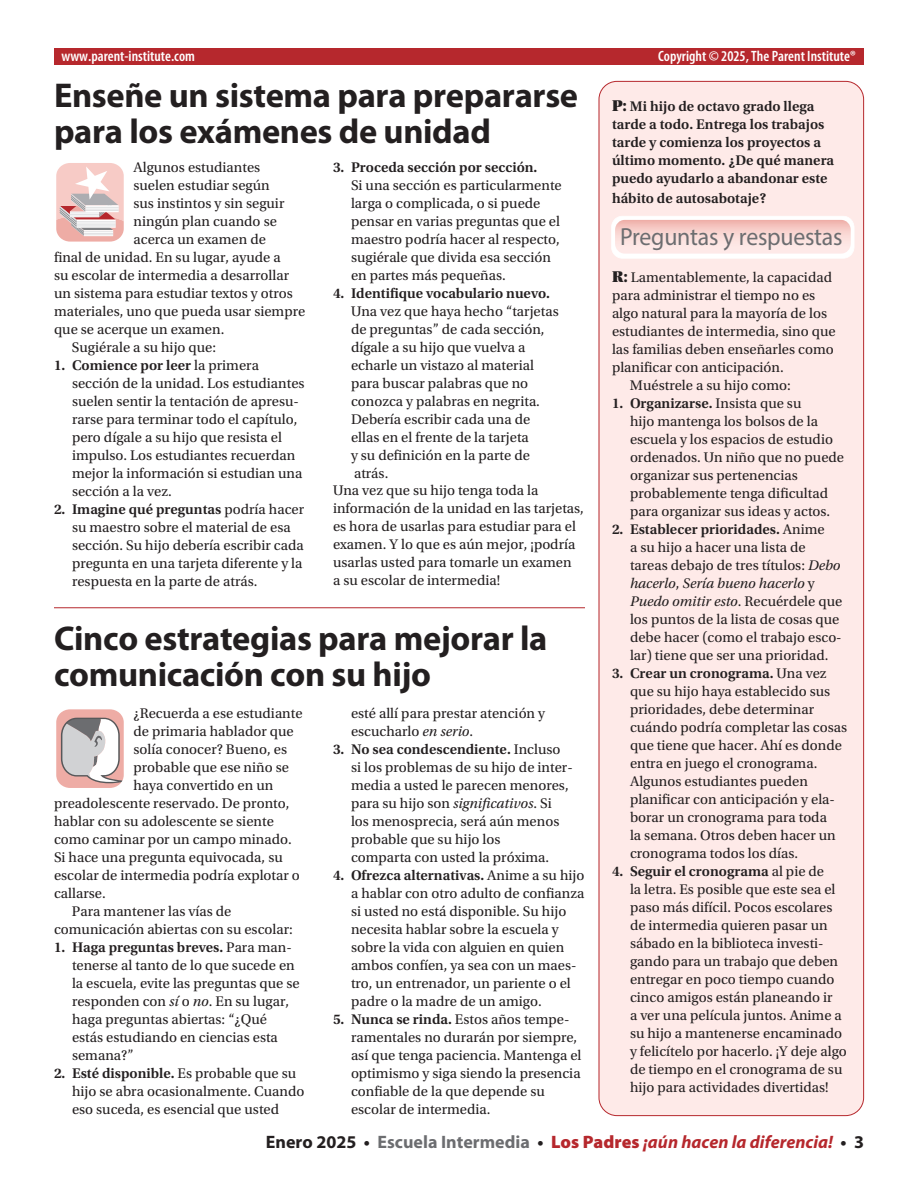
<style>
.page{position:relative;width:918px;height:1188px;background:#fff}
.page>*{position:absolute;margin:0;border:0;box-sizing:border-box;transform-origin:0 0}
.t1{font:700 34.5px/36px "Myriad Pro";letter-spacing:-.01em;color:#231f20}
.t2{font:24.75px "Block Berthold BQ";letter-spacing:-.01em;color:#6c6d70;scale:.96 1}
.t3{font:italic 700 18px "Myriad Pro";color:#b6282d}
.t4{font:600 condensed 15px "Myriad Pro";color:#fff}
.t5{font:14.7px/18px "Utopia Std";color:#231f20}
.t6{font:600 14.7px/18px "Utopia Std";color:#231f20}
.s1{font-weight:600}
.s2{font-style:italic}
.s3{font-family:"Utopia Std Black Headline";font-weight:400;font-size:16.5px}
.s4{font-family:"Utopia Std Black Headline";font-size:16.5px}
.s5{font-style:normal;color:#231f20}
.s6{font-style:normal;color:#6c6d70}
.s7{font-weight:900;font-style:normal}
</style>
<div class="page">
<svg style="left:56px;top:163px;width:68px;height:79px"></svg>
<svg style="left:56px;top:709px;width:68px;height:79px"></svg>
<div style="left:54px;top:49px;width:810px;height:16px;background:#b6282d"></div>
<hr style="left:54px;top:607px;width:531px;height:1px;background:#b6282d">
<div style="left:599px;top:81px;width:265px;height:1035px;background:#feeae8;border-radius:18px"></div>
<svg style="left:611px;top:216px;width:243px;height:43px"></svg>
<img style="left:615px;top:220px;width:236px;height:34px">
<p class="t4" style="left:62px;top:46px;width:135px">www.parent-institute.com</p>
<p class="t4" style="left:658px;top:46px;width:199px">Copyright © 2025, The Parent Institute®</p>
<h1 class="t1" style="left:54px;top:76px;width:526px">Enseñe un sistema para prepararse para los exámenes de unidad</h1>
<p class="t5" style="left:134px;top:158px;width:128px">Algunos estudiantes</p>
<p class="t5" style="left:134px;top:176px;width:138px">suelen estudiar según</p>
<p class="t5" style="left:134px;top:194px;width:152px">sus instintos y sin seguir</p>
<p class="t5" style="left:134px;top:212px;width:145px">ningún plan cuando se</p>
<p class="t5" style="left:134px;top:230px;width:134px">acerca un examen de</p>
<p class="t5" style="left:54px;top:248px;width:228px">final de unidad. En su lugar, ayude a</p>
<p class="t5" style="left:54px;top:266px;width:237px">su escolar de intermedia a desarrollar</p>
<p class="t5" style="left:54px;top:284px;width:240px">un sistema para estudiar textos y otros</p>
<p class="t5" style="left:54px;top:302px;width:253px">materiales, uno que pueda usar siempre</p>
<p class="t5" style="left:54px;top:320px;width:172px">que se acerque un examen.</p>
<p class="t5" style="left:72px;top:338px;width:146px">Sugiérale a su hijo que:</p>
<p class="t5" style="left:72px;top:356px;width:234px;text-indent:-18px"><span class="s1">1. Comience por leer</span> la primera sección de la unidad. Los estudiantes suelen sentir la tentación de apresu&shy;rarse para terminar todo el capítulo, pero dígale a su hijo que resista el impulso. Los estudiantes recuerdan mejor la información si estudian una sección a la vez.</p>
<p class="t5" style="left:72px;top:500px;width:234px;text-indent:-18px"><span class="s1">2. Imagine qué preguntas</span> podría hacer su maestro sobre el material de esa sección. Su hijo debería escribir cada pregunta en una tarjeta diferente y la respuesta en la parte de atrás.</p>
<p class="t6" style="left:333px;top:158px;width:206px">3. Proceda sección por sección.</p>
<p class="t5" style="left:351px;top:176px;width:212px">Si una sección es particularmente larga o complicada, o si puede pensar en varias preguntas que el maestro podría hacer al respecto, sugiérale que divida esa sección en partes más pequeñas.</p>
<p class="t6" style="left:333px;top:284px;width:219px">4. Identifique vocabulario nuevo.</p>
<p class="t5" style="left:351px;top:302px;width:209px">Una vez que haya hecho “tarjetas</p>
<p class="t5" style="left:351px;top:320px;width:195px">de preguntas” de cada sección,</p>
<p class="t5" style="left:351px;top:338px;width:176px">dígale a su hijo que vuelva a</p>
<p class="t5" style="left:351px;top:356px;width:184px">echarle un vistazo al material</p>
<p class="t5" style="left:351px;top:374px;width:179px">para buscar palabras que no</p>
<p class="t5" style="left:351px;top:392px;width:190px">conozca y palabras en negrita.</p>
<p class="t5" style="left:351px;top:410px;width:181px">Debería escribir cada una de</p>
<p class="t5" style="left:351px;top:428px;width:179px">ellas en el frente de la tarjeta</p>
<p class="t5" style="left:351px;top:446px;width:180px">y su definición en la parte de</p>
<p class="t5" style="left:354px;top:464px;width:36px">atrás.</p>
<p class="t5" style="left:333px;top:482px;width:207px">Una vez que su hijo tenga toda la</p>
<p class="t5" style="left:333px;top:500px;width:252px">información de la unidad en las tarjetas,</p>
<p class="t5" style="left:333px;top:518px;width:245px">es hora de usarlas para estudiar para el</p>
<p class="t5" style="left:333px;top:536px;width:244px">examen. Y lo que es aún mejor, ¡podría</p>
<p class="t5" style="left:333px;top:554px;width:240px">usarlas usted para tomarle un examen</p>
<p class="t5" style="left:333px;top:572px;width:169px">a su escolar de intermedia!</p>
<h1 class="t1" style="left:54px;top:619px;width:495px">Cinco estrategias para mejorar la comunicación con su hijo</h1>
<p class="t5" style="left:134px;top:704px;width:171px">¿Recuerda a ese estudiante</p>
<p class="t5" style="left:134px;top:722px;width:162px">de primaria hablador que</p>
<p class="t5" style="left:134px;top:740px;width:155px">solía conocer? Bueno, es</p>
<p class="t5" style="left:134px;top:758px;width:157px">probable que ese niño se</p>
<p class="t5" style="left:134px;top:776px;width:141px">haya convertido en un</p>
<p class="t5" style="left:54px;top:794px;width:237px">preadolescente reservado. De pronto,</p>
<p class="t5" style="left:54px;top:812px;width:221px">hablar con su adolescente se siente</p>
<p class="t5" style="left:54px;top:830px;width:239px">como caminar por un campo minado.</p>
<p class="t5" style="left:54px;top:848px;width:230px">Si hace una pregunta equivocada, su</p>
<p class="t5" style="left:54px;top:866px;width:247px">escolar de intermedia podría explotar o</p>
<p class="t5" style="left:54px;top:884px;width:53px">callarse.</p>
<p class="t5" style="left:72px;top:902px;width:161px">Para mantener las vías de</p>
<p class="t5" style="left:54px;top:920px;width:240px">comunicación abiertas con su escolar:</p>
<p class="t5" style="left:72px;top:938px;width:229px;text-indent:-18px"><span class="s1">1. Haga preguntas breves.</span> Para man&shy;tenerse al tanto de lo que sucede en la escuela, evite las preguntas que se responden con <span class="s2">sí</span> o <span class="s2">no</span>. En su lugar, haga preguntas abiertas: “¿Qué estás estudiando en ciencias esta semana?”</p>
<p class="t5" style="left:72px;top:1064px;width:234px;text-indent:-18px"><span class="s1">2. Esté disponible.</span> Es probable que su hijo se abra ocasionalmente. Cuando eso suceda, es esencial que usted</p>
<p class="t5" style="left:351px;top:704px;width:196px">esté allí para prestar atención y escucharlo <span class="s2">en serio</span>.</p>
<p class="t5" style="left:351px;top:740px;width:223px;text-indent:-18px"><span class="s1">3. No sea condescendiente.</span> Incluso si los problemas de su hijo de inter&shy;media a usted le parecen menores, para su hijo son <span class="s2">significativos</span>. Si los menosprecia, será aún menos probable que su hijo los<br>comparta con usted la próxima.</p>
<p class="t5" style="left:351px;top:866px;width:235px;text-indent:-18px"><span class="s1">4. Ofrezca alternativas.</span> Anime a su hijo a hablar con otro adulto de confianza si usted no está disponible. Su hijo necesita hablar sobre la escuela y sobre la vida con alguien en quien ambos confíen, ya sea con un maes&shy;tro, un entrenador, un pariente o el padre o la madre de un amigo.</p>
<p class="t5" style="left:351px;top:1010px;width:232px;text-indent:-18px"><span class="s1">5. Nunca se rinda.</span> Estos años tempe&shy;ramentales no durarán por siempre, así que tenga paciencia. Mantenga el optimismo y siga siendo la presencia confiable de la que depende su escolar de intermedia.</p>
<p class="t6" style="left:612px;top:98px;width:224px"><span class="s3">P:</span> Mi hijo de octavo grado llega tarde a todo. Entrega los trabajos tarde y comienza los proyectos a último momento. ¿De qué manera puedo ayudarlo a abandonar este</p>
<p class="t6" style="left:612px;top:189px;width:156px">hábito de autosabotaje?</p>
<h2 class="t2" style="left:620px;top:222px;width:233px">Preguntas y respuestas</h2>
<p class="t5" style="left:612px;top:269px;width:222px"><span class="s4">R:</span> Lamentablemente, la capacidad</p>
<p class="t5" style="left:612px;top:287px;width:205px">para administrar el tiempo no es</p>
<p class="t5" style="left:612px;top:305px;width:217px">algo natural para la mayoría de los</p>
<p class="t5" style="left:612px;top:323px;width:225px">estudiantes de intermedia, sino que</p>
<p class="t5" style="left:612px;top:341px;width:223px">las familias deben enseñarles como</p>
<p class="t5" style="left:612px;top:359px;width:173px">planificar con anticipación.</p>
<p class="t5" style="left:630px;top:377px;width:162px">Muéstrele a su hijo como:</p>
<p class="t5" style="left:630px;top:395px;width:216px;text-indent:-18px"><span class="s1">1. Organizarse.</span> Insista que su<br>hijo mantenga los bolsos de la escuela y los espacios de estudio ordenados. Un niño que no puede organizar sus pertenencias probablemente tenga dificultad para organizar sus ideas y actos.</p>
<p class="t5" style="left:630px;top:521px;width:214px;text-indent:-18px"><span class="s1">2. Establecer prioridades.</span> Anime<br>a su hijo a hacer una lista de tareas debajo de tres títulos: <span class="s2">Debo hacerlo</span>, <span class="s2">Sería bueno hacerlo</span> y<br><span class="s2">Puedo omitir esto</span>. Recuérdele que los puntos de la lista de cosas que debe hacer (como el trabajo esco&shy;lar) tiene que ser una prioridad.</p>
<p class="t5" style="left:630px;top:665px;width:219px;text-indent:-18px"><span class="s1">3. Crear un cronograma.</span> Una vez que su hijo haya establecido sus prioridades, debe determinar cuándo podría completar las cosas que tiene que hacer. Ahí es donde entra en juego el cronograma.<br>Algunos estudiantes pueden planificar con anticipación y ela&shy;borar un cronograma para toda<br>la semana. Otros deben hacer un cronograma todos los días.</p>
<p class="t5" style="left:630px;top:863px;width:218px;text-indent:-18px"><span class="s1">4. Seguir el cronograma</span> al pie de<br>la letra. Es posible que este sea el paso más difícil. Pocos escolares de intermedia quieren pasar un sábado en la biblioteca investi&shy;gando para un trabajo que deben entregar en poco tiempo cuando cinco amigos están planeando ir<br>a ver una película juntos. Anime a su hijo a mantenerse encaminado y felicítelo por hacerlo. ¡Y deje algo de tiempo en el cronograma de su hijo para actividades divertidas!</p>
<p class="t3" style="left:266px;top:1130px;width:600px"><span class="s5">Enero 2025 •</span> <span class="s6">Escuela Intermedia</span> <span class="s5">•</span> <span class="s7">Los Padres</span> ¡aún hacen la diferencia! <span class="s5">• 3</span></p>
</div>
